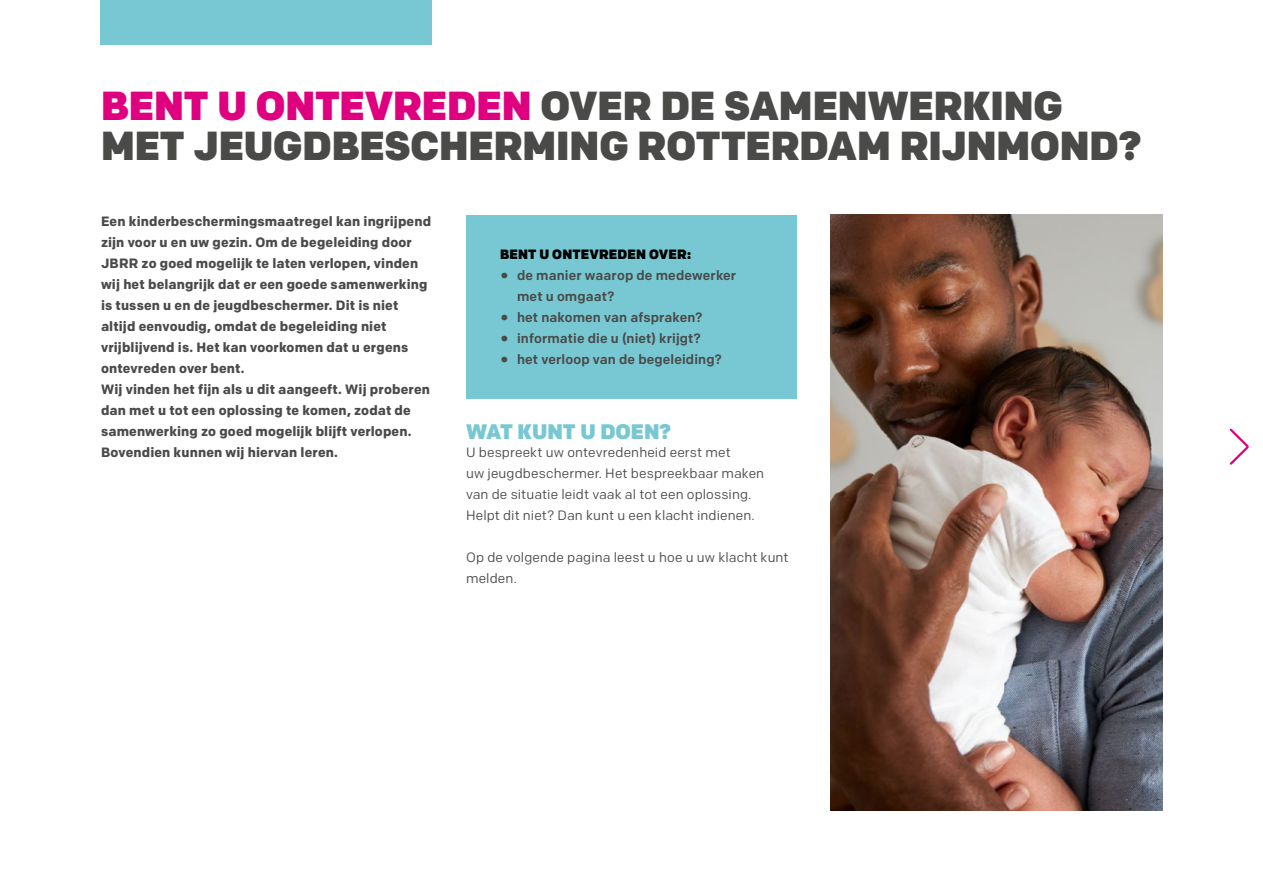
<style>
.page{position:relative;width:1263px;height:893px;background:#fff}
.page>*{position:absolute;margin:0;border:0;box-sizing:border-box;transform-origin:0 0}
.t1{font:900 40.5px/40.5px "Colfax";letter-spacing:-.005em;color:#4a4a49}
.t2{font:900 21px "Colfax";color:#77c8d2}
.t3{font:700 13.5px/21px "Colfax";letter-spacing:.01em;color:#4a4a49}
.t4{font:13.5px/21px "Colfax";letter-spacing:.01em;color:#4a4a49}
.t5{font:500 13.5px/21px "Colfax";letter-spacing:.01em;color:#4a4a49}
.t6{font:900 13.5px "Colfax";letter-spacing:.01em;color:#000}
.s1{color:#de007e}
.s2{font-size:21px}
</style>
<div class="page">
<div style="left:466px;top:215px;width:331px;height:183px;background:#77c8d2"></div>
<img style="left:831px;top:215px;width:331px;height:595px">
<div style="left:101px;top:0;width:331px;height:45px;background:#77c8d2"></div>
<svg style="left:1229px;top:428px;width:20px;height:37px"></svg>
<h1 class="t1" style="left:101px;top:85px;width:1041px"><span class="s1">BENT U ONTEVREDEN</span> OVER DE SAMENWERKING<br>MET JEUGDBESCHERMING ROTTERDAM RIJNMOND?</h1>
<p class="t3" style="left:101px;top:211px;width:332px">Een kinderbeschermingsmaatregel kan ingrijpend zijn voor u en uw gezin. Om de begeleiding door JBRR zo goed mogelijk te laten verlopen, vinden wij het belangrijk dat er een goede samenwerking is tussen u en de jeugdbeschermer. Dit is niet altijd eenvoudig, omdat de begeleiding niet vrijblijvend is. Het kan voorkomen dat u ergens ontevreden over bent.<br>Wij vinden het fijn als u dit aangeeft. Wij proberen dan met u tot een oplossing te komen, zodat de samenwerking zo goed mogelijk blijft verlopen.<br>Bovendien kunnen wij hiervan leren.</p>
<p class="t6" style="left:500px;top:246px;width:193px">BENT U ONTEVREDEN OVER:</p>
<p class="t5" style="left:517px;top:265px;width:221px;text-indent:-17px"><span class="s2">•</span> de manier waarop de medewerker met u omgaat?</p>
<p class="t5" style="left:500px;top:307px;width:204px"><span class="s2">•</span> het nakomen van afspraken?</p>
<p class="t5" style="left:500px;top:328px;width:202px"><span class="s2">•</span> informatie die u (niet) krijgt?</p>
<p class="t5" style="left:500px;top:349px;width:223px"><span class="s2">•</span> het verloop van de begeleiding?</p>
<h2 class="t2" style="left:466px;top:419px;width:207px">WAT KUNT U DOEN?</h2>
<p class="t4" style="left:466px;top:442px;width:300px">U bespreekt uw ontevredenheid eerst met<br>uw jeugdbeschermer. Het bespreekbaar maken van de situatie leidt vaak al tot een oplossing.<br>Helpt dit niet? Dan kunt u een klacht indienen.</p>
<p class="t4" style="left:466px;top:547px;width:324px">Op de volgende pagina leest u hoe u uw klacht kunt melden.</p>
</div>
